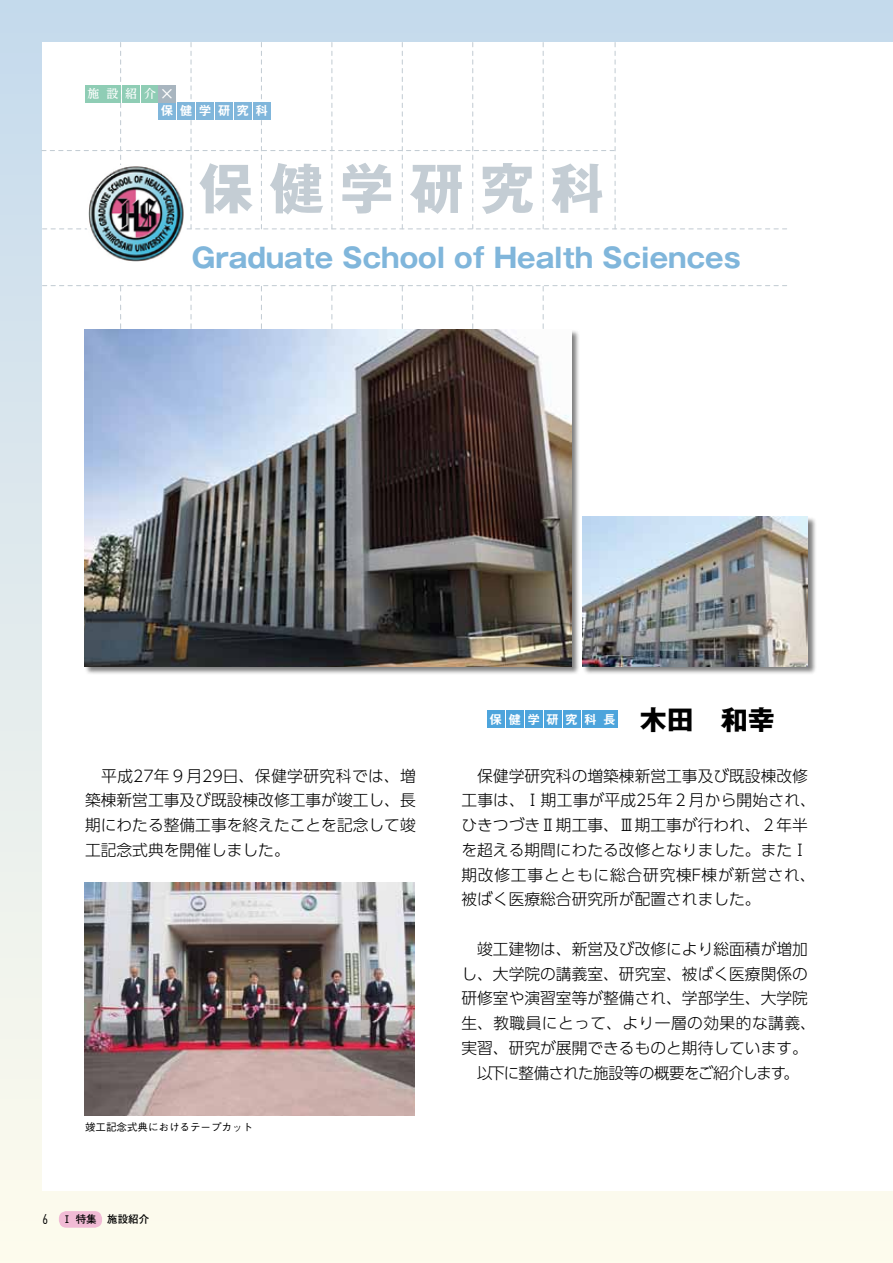
<style>
.page{position:relative;width:893px;height:1263px;background:#fff}
.page>*{position:absolute;margin:0;border:0;box-sizing:border-box;transform-origin:0 0}
.t1{font:700 54px "Gothic MB101 Pro";letter-spacing:.3em;color:#c4cdd4}
.t2{font:700 27px "Gothic MB101 Pro";color:#80b6db}
.t3{font:700 27px "Gothic MB101 Pro";color:#000}
.t4{font:500 16.5px "UD Reimin Pr 6";color:#fff}
.t5{font:300 15.75px/24.8px "UD Shin Go Pro";color:#000}
.t6{font:700 12px "Gothic MB101 Pro De";letter-spacing:.58em;color:#fff}
.t7{font:500 12px "UD Reimin Pr 6";color:#fff}
.t8{font:500 10.5px "Gothic BBB Pro";color:#000}
.t9{font:700 10.5px "Futo Go B101 Pro";color:#000}
.s1{font-family:"Futura BT";font-weight:300;font-stretch:condensed;font-size:13.8px}
</style>
<div class="page">
<div style="left:0;top:0;width:893px;height:1263px;background:linear-gradient(to bottom,#c6dbed,#fffcee)"></div>
<div style="left:59px;top:1211px;width:43px;height:17px;background:#f1bbd5;border-radius:8px"></div>
<div style="left:43px;top:43px;width:850px;height:1148px;background:#fff"></div>
<div style="left:84px;top:329px;width:496px;height:346px;background:#000;opacity:.5"></div>
<img style="left:85px;top:329px;width:486px;height:337px">
<div style="left:582px;top:516px;width:235px;height:159px;background:#000;opacity:.5"></div>
<img style="left:582px;top:517px;width:226px;height:149px">
<img style="left:85px;top:882px;width:330px;height:233px">
<div style="left:487px;top:711px;width:17px;height:17px;background:#4da4dc"></div>
<div style="left:506px;top:711px;width:17px;height:17px;background:#4da4dc"></div>
<div style="left:525px;top:711px;width:17px;height:17px;background:#4da4dc"></div>
<div style="left:544px;top:711px;width:17px;height:17px;background:#4da4dc"></div>
<div style="left:563px;top:711px;width:17px;height:17px;background:#4da4dc"></div>
<div style="left:582px;top:711px;width:17px;height:17px;background:#4da4dc"></div>
<div style="left:601px;top:711px;width:17px;height:17px;background:#4da4dc"></div>
<svg style="left:42px;top:43px;width:745px;height:186px"></svg>
<svg style="left:43px;top:285px;width:744px;height:43px"></svg>
<img style="left:88px;top:165px;width:98px;height:97px">
<div style="left:85px;top:85px;width:17px;height:17px;background:#8fcdb5"></div>
<div style="left:104px;top:85px;width:17px;height:17px;background:#8fcdb5"></div>
<div style="left:123px;top:85px;width:17px;height:17px;background:#8fcdb5"></div>
<div style="left:142px;top:85px;width:17px;height:17px;background:#8fcdb5"></div>
<div style="left:159px;top:102px;width:17px;height:17px;background:#80b6db"></div>
<div style="left:178px;top:102px;width:17px;height:17px;background:#80b6db"></div>
<div style="left:197px;top:102px;width:17px;height:17px;background:#80b6db"></div>
<div style="left:216px;top:102px;width:17px;height:17px;background:#80b6db"></div>
<div style="left:234px;top:102px;width:17px;height:17px;background:#80b6db"></div>
<div style="left:253px;top:102px;width:17px;height:17px;background:#80b6db"></div>
<div style="left:159px;top:85px;width:17px;height:17px;background:#a8b5bf"></div>
<p class="t7" style="left:88px;top:84px;width:70px">施設紹介</p>
<p class="t4" style="left:159px;top:80px;width:18px">×</p>
<p class="t6" style="left:161px;top:101px;width:108px">保健学研究科</p>
<h1 class="t1" style="left:199px;top:144px;width:406px">保健学研究科</h1>
<h2 class="t2" style="left:192px;top:235px;width:550px">Graduate School of Health Sciences</h2>
<p class="t5" style="left:85px;top:763px;width:332px;text-align:justify">　平成27年９月29日、保健学研究科では、増築棟新営工事及び既設棟改修工事が竣工し、長期にわたる整備工事を終えたことを記念して竣工記念式典を開催しました。</p>
<p class="t8" style="left:85px;top:1119px;width:169px">竣工記念式典におけるテープカット</p>
<p class="t9" style="left:43px;top:1211px;width:108px"><span class="s1">6</span> Ⅰ 特集　施設紹介</p>
<p class="t6" style="left:490px;top:709px;width:127px">保健学研究科長</p>
<h2 class="t3" style="left:640px;top:697px;width:136px">木田　和幸</h2>
<p class="t5" style="left:461px;top:763px;width:356px">　保健学研究科の増築棟新営工事及び既設棟改修工事は、Ⅰ期工事が平成25年２月から開始され、ひきつづきⅡ期工事、Ⅲ期工事が行われ、２年半を超える期間にわたる改修となりました。またⅠ期改修工事とともに総合研究棟F棟が新営され、被ばく医療総合研究所が配置されました。</p>
<p class="t5" style="left:461px;top:936px;width:356px;text-align:center">　竣工建物は、新営及び改修により総面積が増加し、大学院の講義室、研究室、被ばく医療関係の研修室や演習室等が整備され、学部学生、大学院生、教職員にとって、より一層の効果的な講義、実習、研究が展開できるものと期待しています。以下に整備された施設等の概要をご紹介します。</p>
</div>
